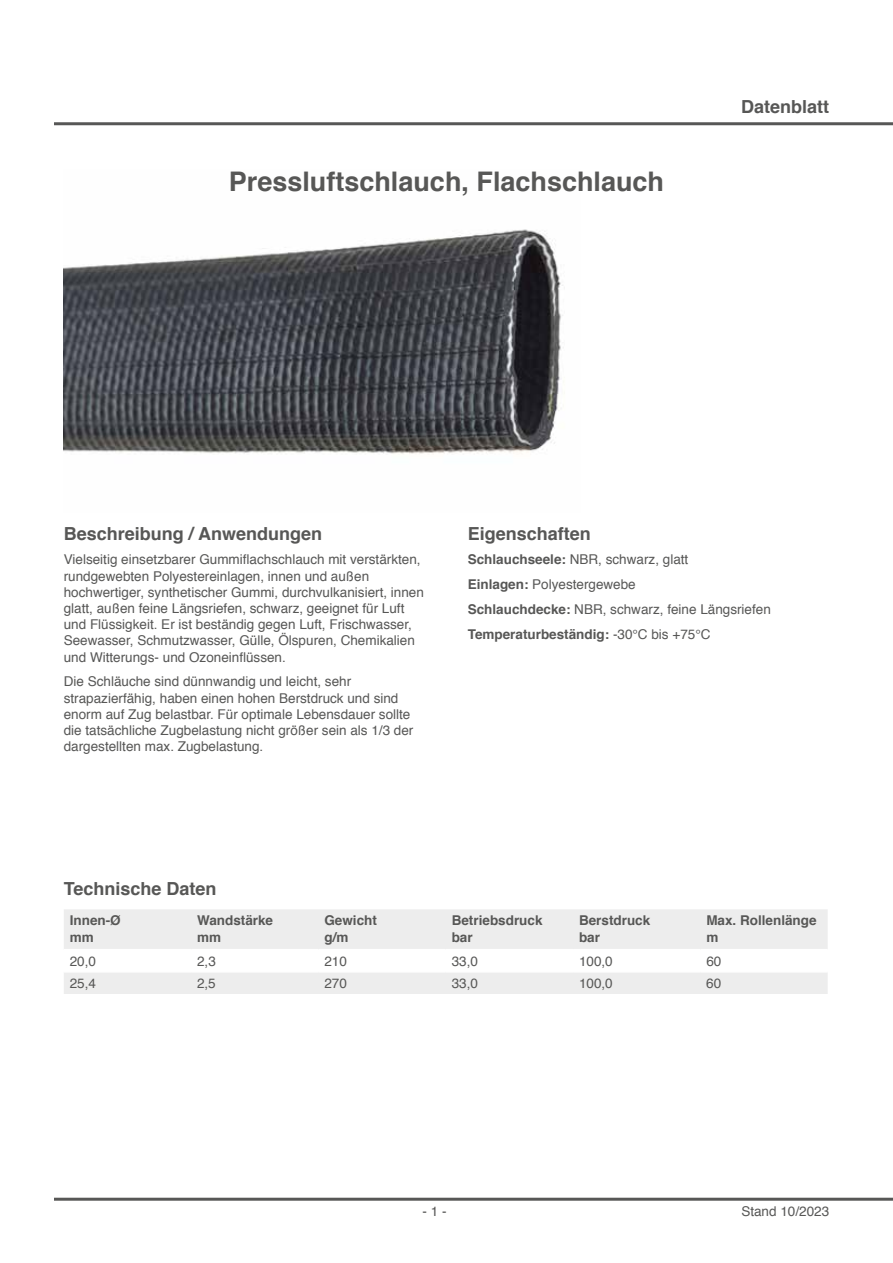
<style>
.page{position:relative;width:893px;height:1263px;background:#fff}
.page>*{position:absolute;margin:0;border:0;box-sizing:border-box;transform-origin:0 0}
.t1{font:700 27px "Helvetica";color:#575756}
.t2{font:700 18px "Helvetica";color:#575756}
.t3{font:13.5px/16.2px "Helvetica";color:#575756}
.t4{font:700 13.5px/16.2px "Helvetica";color:#575756}
.s1{font-weight:700}
</style>
<div class="page">
<hr style="left:54px;top:122px;width:839px;height:3px;background:#575756">
<hr style="left:54px;top:1198px;width:839px;height:3px;background:#575756">
<img style="left:64px;top:229px;width:499px;height:226px">
<svg style="left:64px;top:909px;width:764px;height:85px;fill:#ededed"></svg>
<hr style="left:64px;top:949px;width:127px;height:1px;background:#fff">
<hr style="left:191px;top:949px;width:127px;height:1px;background:#fff">
<hr style="left:318px;top:949px;width:128px;height:1px;background:#fff">
<hr style="left:446px;top:949px;width:127px;height:1px;background:#fff">
<hr style="left:573px;top:949px;width:127px;height:1px;background:#fff">
<hr style="left:700px;top:949px;width:128px;height:1px;background:#fff">
<hr style="left:64px;top:971px;width:127px;height:1px;background:#fff">
<hr style="left:191px;top:971px;width:127px;height:1px;background:#fff">
<hr style="left:318px;top:971px;width:128px;height:1px;background:#fff">
<hr style="left:446px;top:971px;width:127px;height:1px;background:#fff">
<hr style="left:573px;top:971px;width:127px;height:1px;background:#fff">
<hr style="left:700px;top:971px;width:128px;height:1px;background:#fff">
<h1 class="t1" style="left:229px;top:160px;width:437px">Pressluftschlauch, Flachschlauch</h1>
<h2 class="t2" style="left:741px;top:93px;width:90px">Datenblatt</h2>
<h2 class="t2" style="left:64px;top:519px;width:260px">Beschreibung / Anwendungen</h2>
<p class="t3" style="left:64px;top:552px;width:362px">Vielseitig einsetzbarer Gummiflachschlauch mit verstärkten, rundgewebten Polyestereinlagen, innen und außen hochwertiger, synthetischer Gummi, durchvulkanisiert, innen glatt, außen feine Längsriefen, schwarz, geeignet für Luft und Flüssigkeit. Er ist beständig gegen Luft, Frischwasser, Seewasser, Schmutzwasser, Gülle, Ölspuren, Chemikalien und Witterungs- und Ozoneinflüssen.</p>
<p class="t3" style="left:64px;top:674px;width:351px">Die Schläuche sind dünnwandig und leicht, sehr strapazierfähig, haben einen hohen Berstdruck und sind enorm auf Zug belastbar. Für optimale Lebensdauer sollte die tatsächliche Zugbelastung nicht größer sein als 1/3 der dargestellten max. Zugbelastung.</p>
<h2 class="t2" style="left:468px;top:519px;width:125px">Eigenschaften</h2>
<p class="t3" style="left:468px;top:548px;width:305px;line-height:24.8px"><span class="s1">Schlauchseele:</span> NBR, schwarz, glatt<br><span class="s1">Einlagen:</span> Polyestergewebe<br><span class="s1">Schlauchdecke:</span> NBR, schwarz, feine Längsriefen <span class="s1">Temperaturbeständig:</span> -30°C bis +75°C</p>
<h2 class="t2" style="left:64px;top:874px;width:154px">Technische Daten</h2>
<p class="t4" style="left:70px;top:913px;width:53px">Innen-Ø mm</p>
<p class="t4" style="left:197px;top:913px;width:78px">Wandstärke mm</p>
<p class="t4" style="left:324px;top:913px;width:54px">Gewicht g/m</p>
<p class="t4" style="left:452px;top:913px;width:92px">Betriebsdruck bar</p>
<p class="t4" style="left:579px;top:913px;width:73px">Berstdruck bar</p>
<p class="t4" style="left:706px;top:913px;width:112px">Max. Rollenlänge m</p>
<p class="t3" style="left:70px;top:953px;width:28px">20,0</p>
<p class="t3" style="left:197px;top:953px;width:20px">2,3</p>
<p class="t3" style="left:324px;top:953px;width:24px">210</p>
<p class="t3" style="left:452px;top:953px;width:28px">33,0</p>
<p class="t3" style="left:579px;top:953px;width:35px">100,0</p>
<p class="t3" style="left:706px;top:953px;width:17px">60</p>
<p class="t3" style="left:70px;top:975px;width:28px">25,4</p>
<p class="t3" style="left:197px;top:975px;width:20px">2,5</p>
<p class="t3" style="left:324px;top:975px;width:24px">270</p>
<p class="t3" style="left:452px;top:975px;width:28px">33,0</p>
<p class="t3" style="left:579px;top:975px;width:35px">100,0</p>
<p class="t3" style="left:706px;top:975px;width:17px">60</p>
<p class="t3" style="left:422px;top:1203px;width:26px">- 1 -</p>
<p class="t3" style="left:741px;top:1203px;width:89px">Stand 10/2023</p>
</div>
